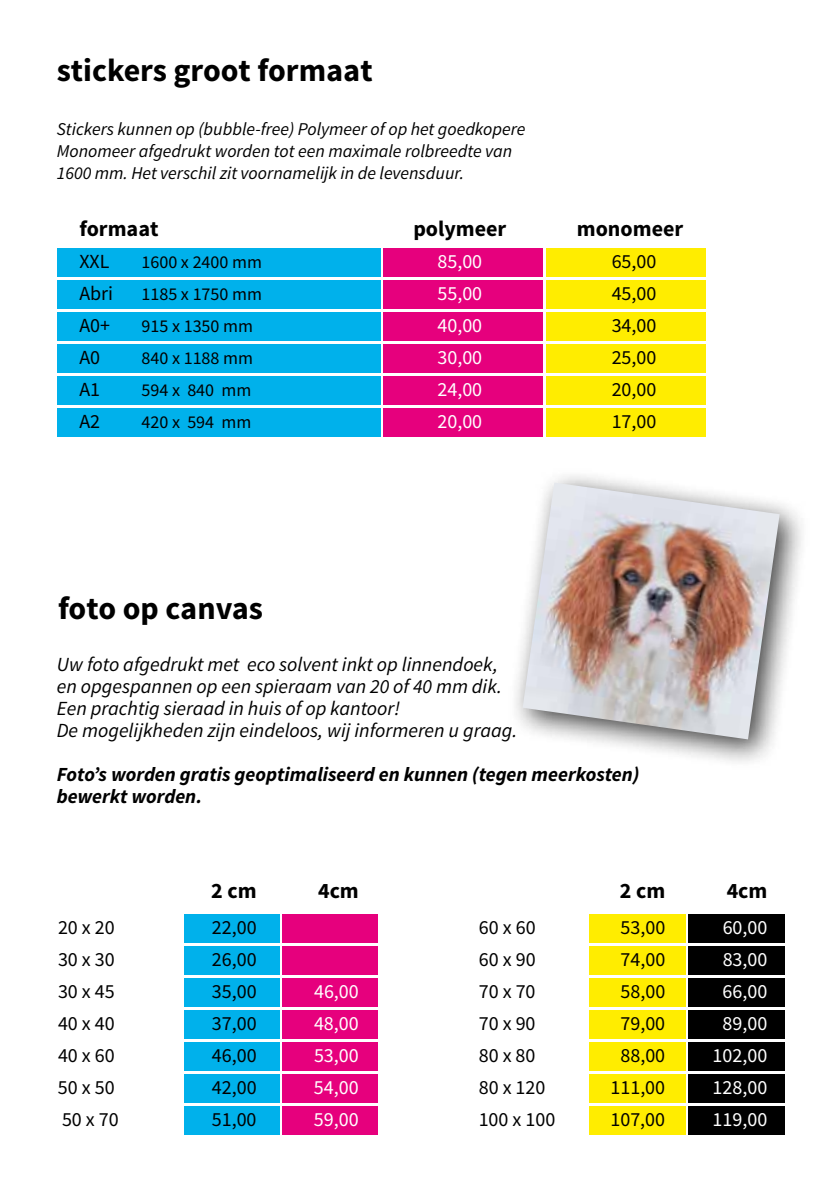
<style>
.page{position:relative;width:840px;height:1191px;background:#fff}
.page>*{position:absolute;margin:0;border:0;box-sizing:border-box;transform-origin:0 0}
.t1{font:700 32px "Source Sans Pro";color:#000}
.t2{font:700 22px "Source Sans Pro";color:#000}
.t3{font:20px "Source Sans Pro";color:#000}
.t4{font:italic 20px/22px "Source Sans Pro";color:#000}
.t5{font:20px "Source Sans Pro";color:#fff}
.t6{font:italic 700 20px/22px "Source Sans Pro";color:#000}
.t7{font:italic 18px/22px "Source Sans Pro";color:#000}
.t8{font:18px "Source Sans Pro";color:#000}
</style>
<div class="page">
<div style="left:184px;top:914px;width:96px;height:28px;background:#00b1eb"></div>
<div style="left:184px;top:946px;width:96px;height:28px;background:#00b1eb"></div>
<div style="left:184px;top:978px;width:96px;height:28px;background:#00b1eb"></div>
<div style="left:184px;top:1010px;width:96px;height:28px;background:#00b1eb"></div>
<div style="left:184px;top:1042px;width:96px;height:28px;background:#00b1eb"></div>
<div style="left:184px;top:1074px;width:96px;height:28px;background:#00b1eb"></div>
<div style="left:184px;top:1106px;width:96px;height:28px;background:#00b1eb"></div>
<div style="left:282px;top:914px;width:95px;height:28px;background:#e6007d"></div>
<div style="left:282px;top:946px;width:95px;height:28px;background:#e6007d"></div>
<div style="left:282px;top:978px;width:95px;height:28px;background:#e6007d"></div>
<div style="left:282px;top:1010px;width:95px;height:28px;background:#e6007d"></div>
<div style="left:282px;top:1042px;width:95px;height:28px;background:#e6007d"></div>
<div style="left:282px;top:1074px;width:95px;height:28px;background:#e6007d"></div>
<div style="left:282px;top:1106px;width:95px;height:28px;background:#e6007d"></div>
<div style="left:588px;top:914px;width:97px;height:28px;background:#ffed00"></div>
<div style="left:588px;top:946px;width:97px;height:28px;background:#ffed00"></div>
<div style="left:588px;top:978px;width:97px;height:28px;background:#ffed00"></div>
<div style="left:588px;top:1010px;width:97px;height:28px;background:#ffed00"></div>
<div style="left:588px;top:1042px;width:97px;height:28px;background:#ffed00"></div>
<div style="left:588px;top:1074px;width:97px;height:28px;background:#ffed00"></div>
<div style="left:588px;top:1106px;width:97px;height:28px;background:#ffed00"></div>
<div style="left:687px;top:914px;width:97px;height:28px;background:#000"></div>
<div style="left:687px;top:946px;width:97px;height:28px;background:#000"></div>
<div style="left:687px;top:978px;width:97px;height:28px;background:#000"></div>
<div style="left:687px;top:1010px;width:97px;height:28px;background:#000"></div>
<div style="left:687px;top:1042px;width:97px;height:28px;background:#000"></div>
<div style="left:687px;top:1074px;width:97px;height:28px;background:#000"></div>
<div style="left:687px;top:1106px;width:97px;height:28px;background:#000"></div>
<div style="left:57px;top:248px;width:323px;height:28px;background:#00b1eb"></div>
<div style="left:57px;top:280px;width:323px;height:28px;background:#00b1eb"></div>
<div style="left:57px;top:312px;width:323px;height:28px;background:#00b1eb"></div>
<div style="left:57px;top:344px;width:323px;height:28px;background:#00b1eb"></div>
<div style="left:57px;top:376px;width:323px;height:28px;background:#00b1eb"></div>
<div style="left:57px;top:408px;width:323px;height:28px;background:#00b1eb"></div>
<div style="left:383px;top:248px;width:159px;height:28px;background:#e6007d"></div>
<div style="left:383px;top:280px;width:159px;height:28px;background:#e6007d"></div>
<div style="left:383px;top:312px;width:159px;height:28px;background:#e6007d"></div>
<div style="left:383px;top:344px;width:159px;height:28px;background:#e6007d"></div>
<div style="left:383px;top:376px;width:159px;height:28px;background:#e6007d"></div>
<div style="left:383px;top:408px;width:159px;height:28px;background:#e6007d"></div>
<div style="left:545px;top:248px;width:159px;height:28px;background:#ffed00"></div>
<div style="left:545px;top:280px;width:159px;height:28px;background:#ffed00"></div>
<div style="left:545px;top:312px;width:159px;height:28px;background:#ffed00"></div>
<div style="left:545px;top:344px;width:159px;height:28px;background:#ffed00"></div>
<div style="left:545px;top:376px;width:159px;height:28px;background:#ffed00"></div>
<div style="left:545px;top:408px;width:159px;height:28px;background:#ffed00"></div>
<div style="left:507px;top:468px;width:302px;height:301px;background:#000;opacity:.75"></div>
<img style="left:522px;top:482px;width:257px;height:257px">
<h1 class="t1" style="left:57px;top:50px;width:317px">stickers groot formaat</h1>
<p class="t7" style="left:57px;top:118px;width:470px">Stickers kunnen op (bubble-free) Polymeer of op het goedkopere<br>Monomeer afgedrukt worden tot een maximale rolbreedte van<br>1600 mm. Het verschil zit voornamelijk in de levensduur.</p>
<p class="t2" style="left:79px;top:215px;width:81px">formaat</p>
<p class="t2" style="left:413px;top:215px;width:94px">polymeer</p>
<p class="t2" style="left:576px;top:215px;width:108px">monomeer</p>
<p class="t3" style="left:79px;top:249px;width:31px">XXL</p>
<p class="t8" style="left:141px;top:251px;width:122px">1600 x 2400 mm</p>
<p class="t5" style="left:437px;top:249px;width:46px">85,00</p>
<p class="t3" style="left:611px;top:249px;width:46px">65,00</p>
<p class="t3" style="left:79px;top:281px;width:35px">Abri</p>
<p class="t8" style="left:141px;top:283px;width:122px">1185 x 1750 mm</p>
<p class="t5" style="left:437px;top:281px;width:46px">55,00</p>
<p class="t3" style="left:611px;top:281px;width:46px">45,00</p>
<p class="t3" style="left:79px;top:313px;width:32px">A0+</p>
<p class="t8" style="left:141px;top:315px;width:113px">915 x 1350 mm</p>
<p class="t5" style="left:437px;top:313px;width:46px">40,00</p>
<p class="t3" style="left:611px;top:313px;width:46px">34,00</p>
<p class="t3" style="left:79px;top:345px;width:22px">A0</p>
<p class="t8" style="left:141px;top:347px;width:113px">840 x 1188 mm</p>
<p class="t5" style="left:437px;top:345px;width:46px">30,00</p>
<p class="t3" style="left:611px;top:345px;width:46px">25,00</p>
<p class="t3" style="left:79px;top:377px;width:22px">A1</p>
<p class="t8" style="left:141px;top:379px;width:111px">594 x 840 mm</p>
<p class="t5" style="left:437px;top:377px;width:46px">24,00</p>
<p class="t3" style="left:611px;top:377px;width:46px">20,00</p>
<p class="t3" style="left:79px;top:409px;width:22px">A2</p>
<p class="t8" style="left:141px;top:411px;width:111px">420 x 594 mm</p>
<p class="t5" style="left:437px;top:409px;width:46px">20,00</p>
<p class="t3" style="left:611px;top:409px;width:46px">17,00</p>
<h1 class="t1" style="left:58px;top:588px;width:206px">foto op canvas</h1>
<p class="t4" style="left:57px;top:653px;width:462px">Uw foto afgedrukt met eco solvent inkt op linnendoek, en opgespannen op een spieraam van 20 of 40 mm dik.<br>Een prachtig sieraad in huis of op kantoor!<br>De mogelijkheden zijn eindeloos, wij informeren u graag.</p>
<p class="t6" style="left:57px;top:763px;width:584px">Foto’s worden gratis geoptimaliseerd en kunnen (tegen meerkosten) bewerkt worden.</p>
<p class="t2" style="left:211px;top:876px;width:47px">2 cm</p>
<p class="t2" style="left:318px;top:876px;width:42px">4cm</p>
<p class="t3" style="left:58px;top:915px;width:58px">20 x 20</p>
<p class="t3" style="left:212px;top:915px;width:46px">22,00</p>
<p class="t3" style="left:58px;top:947px;width:58px">30 x 30</p>
<p class="t3" style="left:212px;top:947px;width:46px">26,00</p>
<p class="t3" style="left:58px;top:979px;width:58px">30 x 45</p>
<p class="t3" style="left:212px;top:979px;width:46px">35,00</p>
<p class="t5" style="left:314px;top:979px;width:46px">46,00</p>
<p class="t3" style="left:58px;top:1011px;width:58px">40 x 40</p>
<p class="t3" style="left:212px;top:1011px;width:46px">37,00</p>
<p class="t5" style="left:314px;top:1011px;width:46px">48,00</p>
<p class="t3" style="left:58px;top:1043px;width:58px">40 x 60</p>
<p class="t3" style="left:212px;top:1043px;width:46px">46,00</p>
<p class="t5" style="left:314px;top:1043px;width:46px">53,00</p>
<p class="t3" style="left:58px;top:1075px;width:58px">50 x 50</p>
<p class="t3" style="left:212px;top:1075px;width:46px">42,00</p>
<p class="t5" style="left:314px;top:1075px;width:46px">54,00</p>
<p class="t3" style="left:62px;top:1107px;width:58px">50 x 70</p>
<p class="t3" style="left:212px;top:1107px;width:46px">51,00</p>
<p class="t5" style="left:314px;top:1107px;width:46px">59,00</p>
<p class="t2" style="left:619px;top:876px;width:47px">2 cm</p>
<p class="t2" style="left:726px;top:876px;width:42px">4cm</p>
<p class="t3" style="left:478px;top:915px;width:58px">60 x 60</p>
<p class="t3" style="left:620px;top:915px;width:46px">53,00</p>
<p class="t5" style="left:722px;top:915px;width:46px">60,00</p>
<p class="t3" style="left:478px;top:947px;width:58px">60 x 90</p>
<p class="t3" style="left:620px;top:947px;width:46px">74,00</p>
<p class="t5" style="left:722px;top:947px;width:46px">83,00</p>
<p class="t3" style="left:478px;top:979px;width:58px">70 x 70</p>
<p class="t3" style="left:620px;top:979px;width:46px">58,00</p>
<p class="t5" style="left:722px;top:979px;width:46px">66,00</p>
<p class="t3" style="left:478px;top:1011px;width:58px">70 x 90</p>
<p class="t3" style="left:620px;top:1011px;width:46px">79,00</p>
<p class="t5" style="left:722px;top:1011px;width:46px">89,00</p>
<p class="t3" style="left:478px;top:1043px;width:58px">80 x 80</p>
<p class="t3" style="left:620px;top:1043px;width:46px">88,00</p>
<p class="t5" style="left:712px;top:1043px;width:56px">102,00</p>
<p class="t3" style="left:478px;top:1075px;width:68px">80 x 120</p>
<p class="t3" style="left:610px;top:1075px;width:56px">111,00</p>
<p class="t5" style="left:712px;top:1075px;width:56px">128,00</p>
<p class="t3" style="left:478px;top:1107px;width:78px">100 x 100</p>
<p class="t3" style="left:610px;top:1107px;width:56px">107,00</p>
<p class="t5" style="left:712px;top:1107px;width:56px">119,00</p>
</div>
